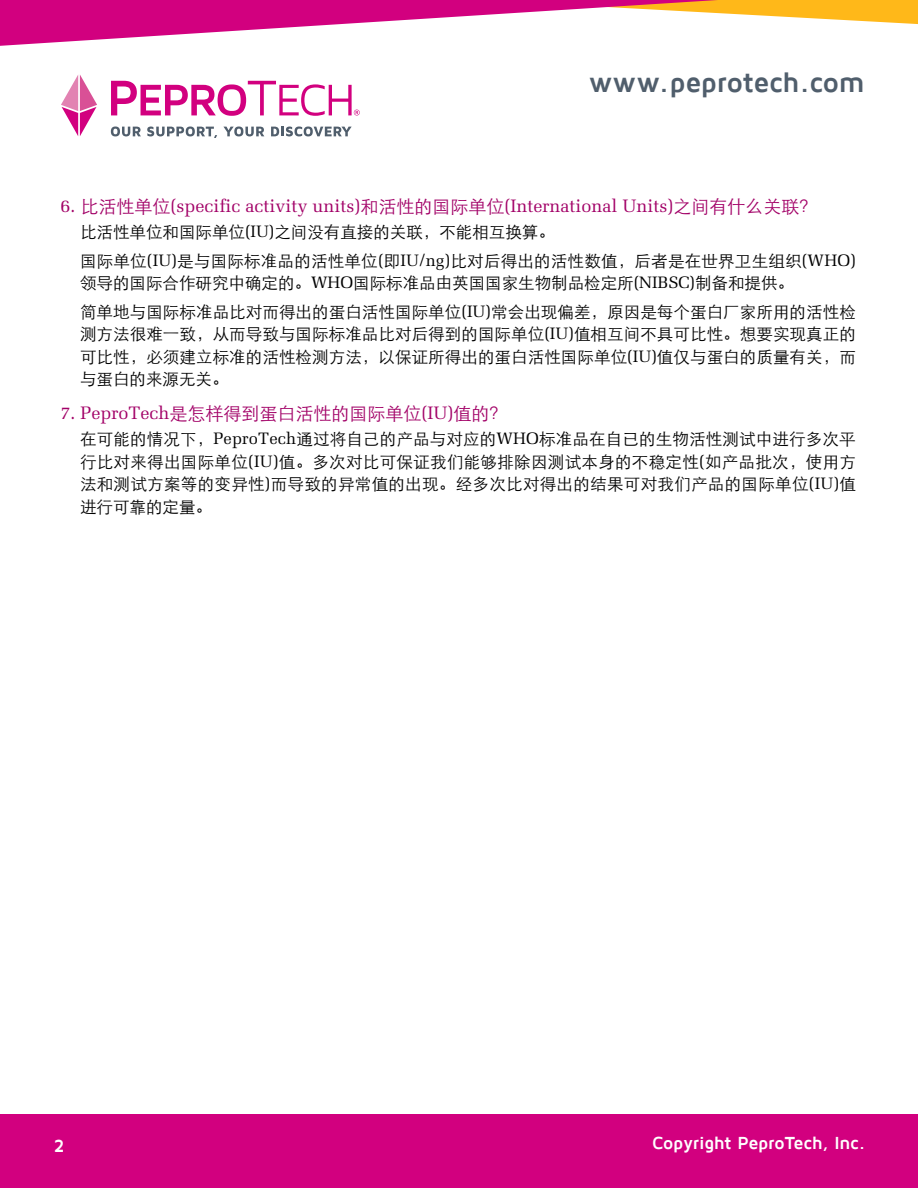
<style>
.page{position:relative;width:918px;height:1188px;background:#fff}
.page>*{position:absolute;margin:0;border:0;box-sizing:border-box;transform-origin:0 0}
.t1{font:700 28.5px "Maven Pro";letter-spacing:-.01em;color:#505e6c}
.t2{font:18px "Melior";color:#a20067}
.t3{font:18px "ST Xihei";color:#a20067}
.t4{font:700 18px "Maven Pro";letter-spacing:-.015em;color:#fff}
.t5{font:16.5px/22.5px "ST Xihei";letter-spacing:.005em;color:#000}
.s1{font-family:"ST Xihei"}
.s2{font-family:"Melior"}
</style>
<div class="page">
<svg style="left:111px;top:127px;width:30px;height:9px"></svg>
<svg style="left:147px;top:127px;width:70px;height:11px"></svg>
<svg style="left:223px;top:127px;width:41px;height:9px"></svg>
<svg style="left:271px;top:127px;width:81px;height:9px"></svg>
<svg style="left:61px;top:75px;width:36px;height:61px"></svg>
<svg style="left:111px;top:81px;width:249px;height:35px"></svg>
<svg style="left:0;top:0;width:918px;height:46px"></svg>
<div style="left:1px;top:1115px;width:917px;height:73px;background:#d2007f"></div>
<h1 class="t1" style="left:589px;top:67px;width:278px">www.peprotech.com</h1>
<p class="t2" style="left:61px;top:195px;width:758px">6. <span class="s1">比活性单位</span>(specific activity units)<span class="s1">和活性的国际单位</span>(International Units)<span class="s1">之间有什么关联？</span></p>
<p class="t5" style="left:80px;top:217px;width:778px;line-height:28.5px">比活性单位和国际单位<span class="s2">(IU)</span>之间没有直接的关联，不能相互换算。<br>国际单位<span class="s2">(IU)</span>是与国际标准品的活性单位<span class="s2">(</span>即<span class="s2">IU/ng)</span>比对后得出的活性数值，后者是在世界卫生组织<span class="s2">(WHO)</span></p>
<p class="t5" style="left:80px;top:268px;width:777px;line-height:28.5px">领导的国际合作研究中确定的。<span class="s2">WHO</span>国际标准品由英国国家生物制品检定所<span class="s2">(NIBSC)</span>制备和提供。<br>简单地与国际标准品比对而得出的蛋白活性国际单位<span class="s2">(IU)</span>常会出现偏差，原因是每个蛋白厂家所用的活性检</p>
<p class="t5" style="left:80px;top:322px;width:777px;text-align:justify">测方法很难一致，从而导致与国际标准品比对后得到的国际单位<span class="s2">(IU)</span>值相互间不具可比性。想要实现真正的可比性，必须建立标准的活性检测方法，以保证所得出的蛋白活性国际单位<span class="s2">(IU)</span>值仅与蛋白的质量有关，而与蛋白的来源无关。</p>
<p class="t3" style="left:61px;top:400px;width:449px"><span class="s2">7. PeproTech</span>是怎样得到蛋白活性的国际单位<span class="s2">(IU)</span>值的？</p>
<p class="t5" style="left:80px;top:427px;width:778px;text-align:justify">在可能的情况下，<span class="s2">PeproTech</span>通过将自己的产品与对应的<span class="s2">WHO</span>标准品在自已的生物活性测试中进行多次平行比对来得出国际单位<span class="s2">(IU)</span>值。多次对比可保证我们能够排除因测试本身的不稳定性<span class="s2">(</span>如产品批次，使用方法和测试方案等的变异性<span class="s2">)</span>而导致的异常值的出现。经多次比对得出的结果可对我们产品的国际单位<span class="s2">(IU)</span>值进行可靠的定量。</p>
<p class="t4" style="left:54px;top:1137px;width:12px">2</p>
<p class="t4" style="left:652px;top:1134px;width:215px">Copyright PeproTech, Inc.</p>
</div>
